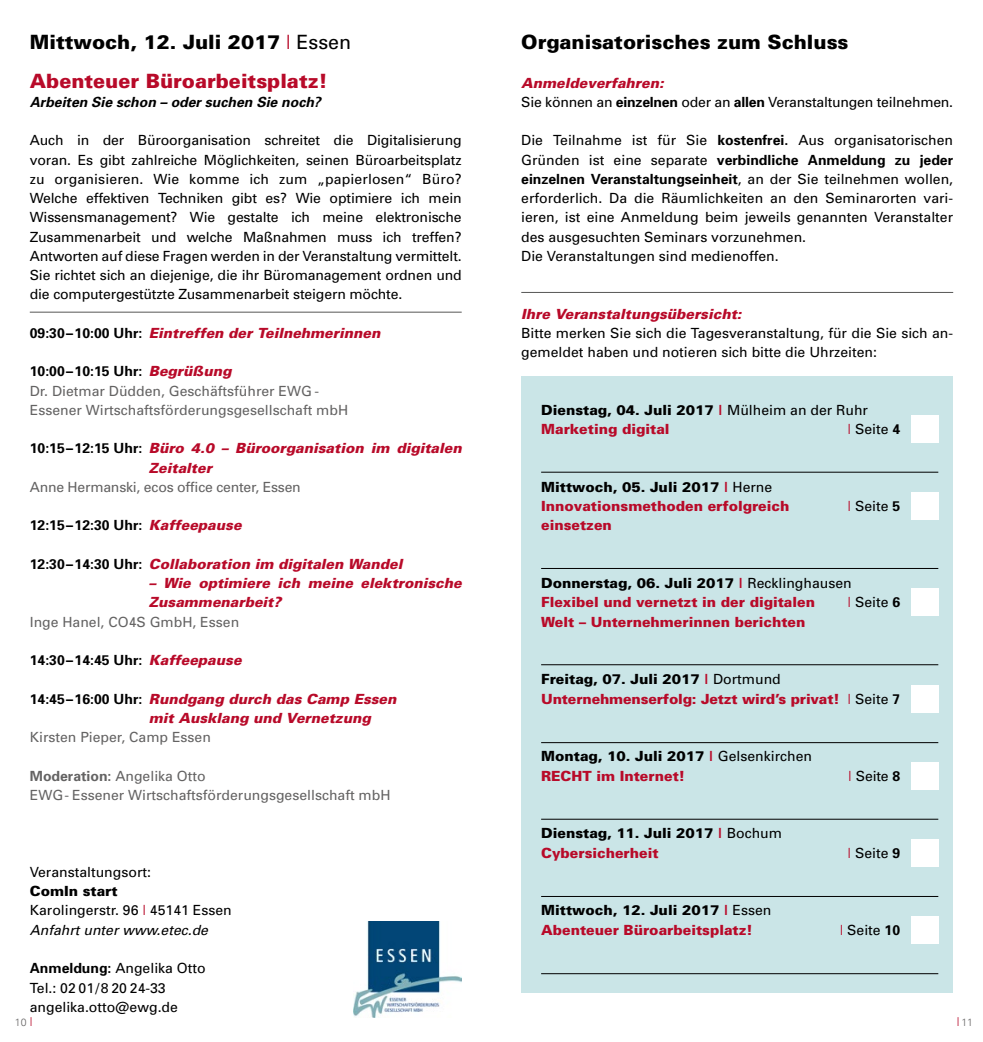
<style>
.page{position:relative;width:983px;height:1042px;background:#fff}
.page>*{position:absolute;margin:0;border:0;box-sizing:border-box;transform-origin:0 0}
.t1{font:900 19.6px/38.5px "Univers";color:#b80a29}
.t2{font:900 19.6px "Univers";color:#000}
.t3{font:14px/19.2px "Univers";color:#000}
.t4{font:900 14px/19.2px "Univers";color:#b80a29}
.t5{font:italic 900 14px/19.2px "Univers";color:#b80a29}
.t6{font:14px/19.2px "Univers";color:#646363}
.t7{font:900 14px/19.2px "Univers";color:#000}
.t8{font:700 14px "Univers";color:#000}
.t9{font:italic 700 14px "Univers";color:#000}
.t10{font:300 10.5px "Univers";color:#646363}
.s1{color:#000}
.s2{font-weight:400}
.s3{font-weight:400;color:#000}
.s4{font-weight:700;font-style:normal;color:#000}
.s5{font-weight:700;color:#000}
.s6{font-weight:900;font-style:italic;color:#b80a29}
.s7{font-weight:700}
.s8{font-weight:900}
.s9{color:#b80a29}
.s10{font-style:italic}
.s11{font-size:12.25px;color:#b80a29}
</style>
<div class="page">
<div style="left:521px;top:376px;width:431px;height:616px;background:#cae5e7"></div>
<div style="left:910px;top:415px;width:28px;height:27px;background:#fff"></div>
<div style="left:910px;top:492px;width:28px;height:27px;background:#fff"></div>
<div style="left:910px;top:588px;width:28px;height:27px;background:#fff"></div>
<div style="left:910px;top:686px;width:28px;height:27px;background:#fff"></div>
<div style="left:910px;top:763px;width:28px;height:27px;background:#fff"></div>
<div style="left:910px;top:840px;width:28px;height:27px;background:#fff"></div>
<div style="left:910px;top:917px;width:28px;height:27px;background:#fff"></div>
<hr style="left:541px;top:472px;width:397px;height:1px;background:#000">
<hr style="left:541px;top:568px;width:397px;height:1px;background:#000">
<hr style="left:541px;top:664px;width:397px;height:1px;background:#000">
<hr style="left:541px;top:742px;width:397px;height:1px;background:#000">
<hr style="left:541px;top:896px;width:397px;height:1px;background:#000">
<hr style="left:541px;top:819px;width:397px;height:1px;background:#000">
<hr style="left:541px;top:973px;width:397px;height:1px;background:#000">
<hr style="left:521px;top:292px;width:431px;height:1px;background:#575756">
<hr style="left:30px;top:312px;width:431px;height:1px;background:#575756">
<img style="left:353px;top:921px;width:108px;height:97px">
<h1 class="t1" style="left:30px;top:22px;width:323px"><span class="s1">Mittwoch, 12. Juli 2017</span> <span class="s2">|</span> <span class="s3">Essen<br></span>Abenteuer Büroarbeitsplatz!</h1>
<p class="t9" style="left:30px;top:93px;width:292px">Arbeiten Sie schon – oder suchen Sie noch?</p>
<p class="t3" style="left:30px;top:130px;width:433px;text-align:justify">Auch in der Büroorganisation schreitet die Digitalisierung voran. Es gibt zahlreiche Möglichkeiten, seinen Büroarbeitsplatz zu organisieren. Wie komme ich zum „papierlosen“ Büro?<br>Welche effektiven Techniken gibt es? Wie optimiere ich mein Wissensmanagement? Wie gestalte ich meine elektronische Zusammenarbeit und welche Maßnahmen muss ich treffen?<br>Antworten auf diese Fragen werden in der Veranstaltung vermittelt.<br>Sie richtet sich an diejenige, die ihr Büromanagement ordnen und die computergestützte Zusammenarbeit steigern möchte.</p>
<p class="t5" style="left:30px;top:323px;width:352px"><span class="s4">09:30–10:00 Uhr:</span> Eintreffen der Teilnehmerinnen</p>
<p class="t6" style="left:30px;top:361px;width:320px"><span class="s5">10:00–10:15 Uhr:</span> <span class="s6">Begrüßung<br></span>Dr. Dietmar Düdden, Geschäftsführer EWG -<br>Essener Wirtschaftsförderungsgesellschaft mbH</p>
<p class="t5" style="left:149px;top:438px;width:314px;text-indent:-119px"><span class="s4">10:15–12:15 Uhr:</span> Büro 4.0 – Büroorganisation im digitalen<br>Zeitalter</p>
<p class="t6" style="left:30px;top:477px;width:272px">Anne Hermanski, ecos office center, Essen</p>
<p class="t8" style="left:30px;top:516px;width:213px">12:15–12:30 Uhr: <span class="s6">Kaffeepause</span></p>
<p class="t5" style="left:30px;top:554px;width:374px"><span class="s4">12:30–14:30 Uhr:</span> Collaboration im digitalen Wandel</p>
<p class="t5" style="left:149px;top:573px;width:314px">– Wie optimiere ich meine elektronische<br>Zusammenarbeit?</p>
<p class="t6" style="left:30px;top:612px;width:211px">Inge Hanel, CO4S GmbH, Essen</p>
<p class="t8" style="left:30px;top:651px;width:213px">14:30–14:45 Uhr: <span class="s6">Kaffeepause</span></p>
<p class="t5" style="left:149px;top:689px;width:249px;text-indent:-119px"><span class="s4">14:45–16:00 Uhr:</span> Rundgang durch das Camp Essen mit Ausklang und Vernetzung</p>
<p class="t6" style="left:30px;top:727px;width:183px">Kirsten Pieper, Camp Essen</p>
<p class="t6" style="left:30px;top:766px;width:362px"><span class="s7">Moderation:</span> Angelika Otto<br>EWG- Essener Wirtschaftsförderungsgesellschaft mbH</p>
<p class="t3" style="left:30px;top:862px;width:123px">Veranstaltungsort:</p>
<p class="t3" style="left:30px;top:881px;width:203px"><span class="s8">ComIn start<br></span>Karolingerstr. 96 <span class="s9">|</span> 45141 Essen<br><span class="s10">Anfahrt unter www.etec.de</span></p>
<p class="t3" style="left:30px;top:958px;width:177px"><span class="s7">Anmeldung:</span> Angelika Otto<br>Tel.: 02 01/8 20 24-33 angelika.otto@ewg.de</p>
<h1 class="t2" style="left:521px;top:30px;width:329px">Organisatorisches zum Schluss</h1>
<p class="t3" style="left:521px;top:73px;width:433px"><span class="s6">Anmeldeverfahren:<br></span>Sie können an <span class="s7">einzelnen</span> oder an <span class="s7">allen</span> Veranstaltungen teilnehmen.</p>
<p class="t3" style="left:521px;top:130px;width:433px">Die Teilnahme ist für Sie <span class="s7">kostenfrei.</span> Aus organisatorischen Gründen ist eine separate <span class="s7">verbindliche Anmeldung zu jeder einzelnen Veranstaltungseinheit</span>, an der Sie teilnehmen wollen, erforderlich. Da die Räumlichkeiten an den Seminarorten vari&shy;ieren, ist eine Anmeldung beim jeweils genannten Veranstalter des ausgesuchten Seminars vorzunehmen.<br>Die Veranstaltungen sind medienoffen.</p>
<p class="t5" style="left:521px;top:304px;width:222px">Ihre Veranstaltungsübersicht:</p>
<p class="t3" style="left:521px;top:323px;width:433px">Bitte merken Sie sich die Tagesveranstaltung, für die Sie sich an&shy;gemeldet haben und notieren sich bitte die Uhrzeiten:</p>
<p class="t7" style="left:541px;top:400px;width:328px">Dienstag, 04. Juli 2017 <span class="s9">|</span> <span class="s2">Mülheim an der Ruhr<br></span><span class="s9">Marketing digital</span></p>
<p class="t3" style="left:847px;top:419px;width:54px"><span class="s9">|</span> Seite <span class="s7">4</span></p>
<p class="t4" style="left:541px;top:477px;width:250px"><span class="s1">Mittwoch, 05. Juli 2017</span> | <span class="s3">Herne<br></span>Innovationsmethoden erfolgreich</p>
<p class="t4" style="left:541px;top:515px;width:72px">einsetzen</p>
<p class="t3" style="left:847px;top:496px;width:54px"><span class="s9">|</span> Seite <span class="s7">5</span></p>
<p class="t4" style="left:541px;top:573px;width:312px"><span class="s1">Donnerstag, 06. Juli 2017</span> | <span class="s3">Recklinghausen<br></span>Flexibel und vernetzt in der digitalen</p>
<p class="t3" style="left:847px;top:592px;width:54px"><span class="s9">|</span> Seite <span class="s7">6</span></p>
<p class="t4" style="left:541px;top:612px;width:266px">Welt – Unternehmerinnen berichten</p>
<p class="t4" style="left:541px;top:669px;width:360px"><span class="s1">Freitag, 07. Juli 2017</span> | <span class="s3">Dortmund<br></span>Unternehmenserfolg: Jetzt wird’s privat! <span class="s2">|</span> <span class="s3">Seite</span> <span class="s5">7</span></p>
<p class="t7" style="left:541px;top:746px;width:272px">Montag, 10. Juli 2017 <span class="s9">|</span> <span class="s2">Gelsenkirchen<br></span><span class="s9">RECHT im Internet!</span></p>
<p class="t7" style="left:541px;top:823px;width:242px">Dienstag, 11. Juli 2017 <span class="s9">|</span> <span class="s2">Bochum<br></span><span class="s9">Cybersicherheit</span></p>
<p class="t4" style="left:541px;top:900px;width:232px"><span class="s1">Mittwoch, 12. Juli 2017</span> | <span class="s3">Essen<br></span>Abenteuer Büroarbeitsplatz!</p>
<p class="t3" style="left:848px;top:766px;width:53px"><span class="s9">|</span> Seite <span class="s7">8</span></p>
<p class="t3" style="left:847px;top:843px;width:54px"><span class="s9">|</span> Seite <span class="s7">9</span></p>
<p class="t3" style="left:839px;top:920px;width:62px"><span class="s9">|</span> Seite <span class="s7">10</span></p>
<p class="t10" style="left:15px;top:1015px;width:19px">10 <span class="s11">|</span></p>
<p class="t10" style="left:956px;top:1015px;width:18px"><span class="s11">|</span>11</p>
</div>
